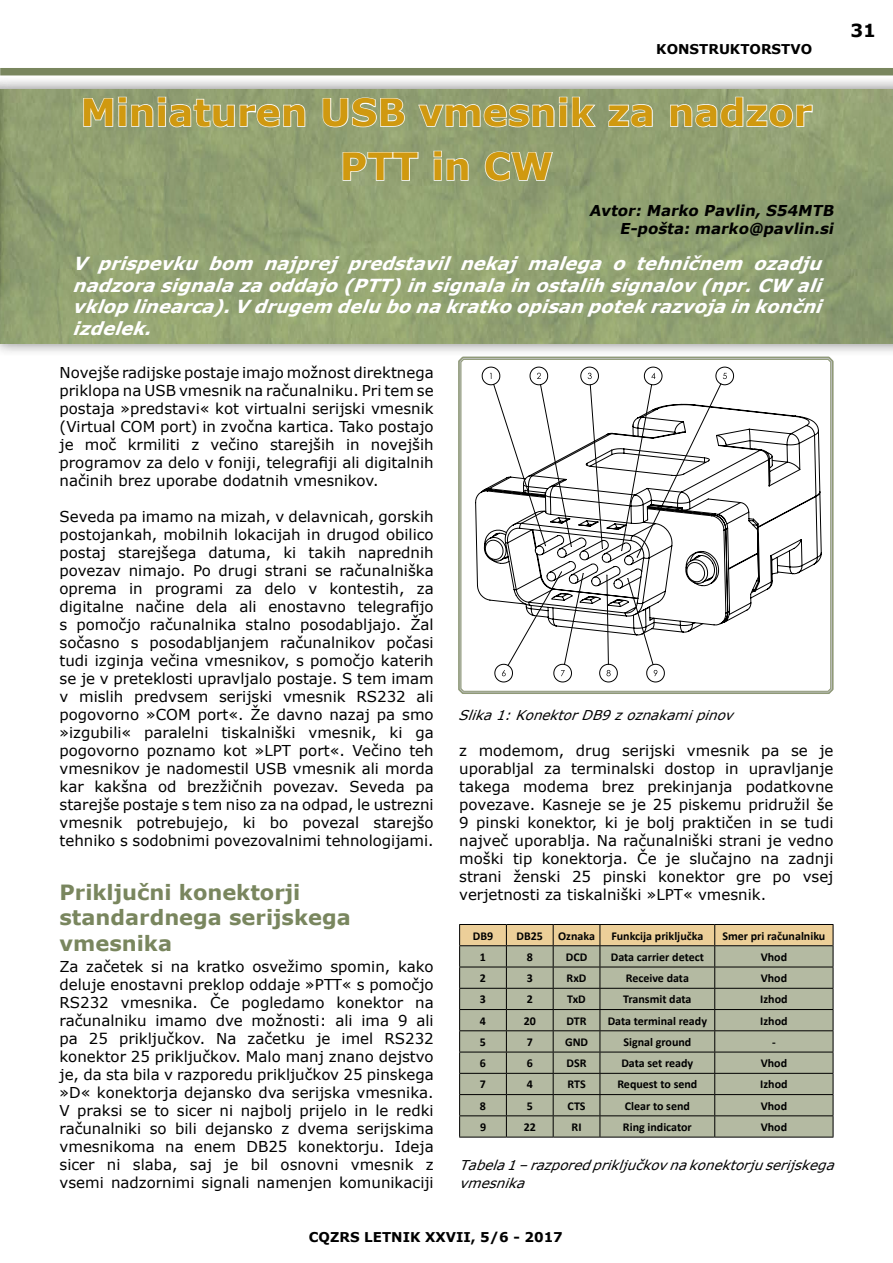
<style>
.page{position:relative;width:893px;height:1263px;background:#fff}
.page>*{position:absolute;margin:0;border:0;box-sizing:border-box;transform-origin:0 0}
.t1{font:700 37.5px/54px "MS Reference Sans Serif";color:#d09910;text-align:center}
.t2{font:700 21px/25.2px "MS Reference Sans Serif";color:#79865e}
.t3{font:italic 700 18px/21.6px "MS Reference Sans Serif";color:#fff;text-align:justify}
.t4{font:700 18px "MS Reference Sans Serif";color:#000}
.t5{font:15px/18px "MS Reference Sans Serif";color:#000;text-align:justify}
.t6{font:italic 700 15px/18px "MS Reference Sans Serif";color:#000;text-align:right}
.t7{font:italic 13.5px/18px "MS Reference Sans Serif";color:#000}
.t8{font:700 13.5px "MS Reference Sans Serif";color:#000}
.t9{font:700 12px "Calibri";color:#000}
</style>
<div class="page">
<div style="left:0;top:68px;width:893px;height:7px;background:#79865e"></div>
<div style="left:0;top:75px;width:893px;height:282px;background:#000;opacity:.75"></div>
<img style="left:0;top:89px;width:893px;height:254px">
<svg style="left:82px;top:96px;width:224px;height:32px;background:#a9b491"></svg>
<svg style="left:322px;top:97px;width:84px;height:31px;background:#adb895"></svg>
<svg style="left:417px;top:96px;width:180px;height:32px;background:#a7b28e"></svg>
<svg style="left:608px;top:103px;width:45px;height:25px"></svg>
<svg style="left:669px;top:96px;width:144px;height:32px;background:#abb692"></svg>
<svg style="left:342px;top:151px;width:77px;height:31px;background:#a8b48e"></svg>
<svg style="left:433px;top:150px;width:36px;height:32px"></svg>
<svg style="left:484px;top:151px;width:70px;height:31px;background:#a8b490"></svg>
<hr style="left:459px;top:1137px;width:47px;height:1px;background:#000">
<hr style="left:506px;top:1137px;width:47px;height:1px;background:#000">
<hr style="left:553px;top:1137px;width:47px;height:1px;background:#000">
<hr style="left:600px;top:1137px;width:115px;height:1px;background:#000">
<hr style="left:715px;top:1137px;width:118px;height:1px;background:#000">
<svg style="left:459px;top:924px;width:375px;height:213px;background:#adb096"></svg>
<svg style="left:457px;top:355px;width:378px;height:339px"></svg>
<svg style="left:460px;top:359px;width:371px;height:333px"></svg>
<p class="t8" style="left:656px;top:40px;width:157px">Konstruktorstvo</p>
<p class="t4" style="left:850px;top:19px;width:27px">31</p>
<h1 class="t1" style="left:80px;top:84px;width:733px">Miniaturen USB vmesnik za nadzor<br>PTT in CW</h1>
<p class="t6" style="left:589px;top:201px;width:249px">Avtor: Marko Pavlin, S54MTB<br>E-pošta: marko@pavlin.si</p>
<p class="t3" style="left:72px;top:252px;width:758px">V prispevku bom najprej predstavil nekaj malega o tehničnem ozadju nadzorasignalazaoddajo(PTT)insignalainostalihsignalov(npr.CW ali vkloplinearca).Vdrugem delubonakratkoopisanpotekrazvojainkončni izdelek.</p>
<p class="t5" style="left:60px;top:363px;width:376px">Novejše radijske postaje imajo možnost direktnega priklopa na USB vmesnik na računalniku. Pri tem se postaja »predstavi« kot virtualni serijski vmesnik (Virtual COM port) in zvočna kartica. Tako postajo je moč krmiliti z večino starejših in novejših programov za delo v foniji, telegrafiji ali digitalnih načinih brez uporabe dodatnih vmesnikov.</p>
<p class="t5" style="left:60px;top:507px;width:376px">Seveda pa imamo na mizah, v delavnicah, gorskih postojankah, mobilnih lokacijah in drugod obilico postaj starejšega datuma, ki takih naprednih povezav nimajo. Po drugi strani se računalniška oprema in programi za delo v kontestih, za digitalne načine dela ali enostavno telegrafijo s pomočjo računalnika stalno posodabljajo. Žal sočasno s posodabljanjem računalnikov počasi tudi izginja večina vmesnikov, s pomočjo katerih se je v preteklosti upravljalo postaje. S tem imam v mislih predvsem serijski vmesnik RS232 ali pogovorno »COM port«. Že davno nazaj pa smo »izgubili« paralelni tiskalniški vmesnik, ki ga pogovorno poznamo kot »LPT port«. Večino teh vmesnikov je nadomestil USB vmesnik ali morda kar kakšna od brezžičnih povezav. Seveda pa starejše postaje s tem niso za na odpad, le ustrezni vmesnik potrebujejo, ki bo povezal starejšo tehniko s sodobnimi povezovalnimi tehnologijami.</p>
<h2 class="t2" style="left:60px;top:879px;width:293px">Priključni konektorji standardnega serijskega vmesnika</h2>
<p class="t5" style="left:60px;top:957px;width:376px">Za začetek si na kratko osvežimo spomin, kako deluje enostavni preklop oddaje »PTT« s pomočjo RS232 vmesnika. Če pogledamo konektor na računalniku imamo dve možnosti: ali ima 9 ali pa 25 priključkov. Na začetku je imel RS232 konektor 25 priključkov. Malo manj znano dejstvo je, da sta bila v razporedu priključkov 25 pinskega »D« konektorja dejansko dva serijska vmesnika.<br>V praksi se to sicer ni najbolj prijelo in le redki računalniki so bili dejansko z dvema serijskima vmesnikoma na enem DB25 konektorju. Ideja sicer ni slaba, saj je bil osnovni vmesnik z vsemi nadzornimi signali namenjen komunikaciji</p>
<p class="t7" style="left:458px;top:706px;width:282px">Slika1:KonektorDB9zoznakamipinov</p>
<p class="t5" style="left:459px;top:741px;width:376px">z modemom, drug serijski vmesnik pa se je uporabljal za terminalski dostop in upravljanje takega modema brez prekinjanja podatkovne povezave. Kasneje se je 25 piskemu pridružil še 9 pinski konektor, ki je bolj praktičen in se tudi največ uporablja. Na računalniški strani je vedno moški tip konektorja. Če je slučajno na zadnji strani ženski 25 pinski konektor gre po vsej verjetnosti za tiskalniški »LPT« vmesnik.</p>
<p class="t9" style="left:473px;top:928px;width:22px">DB9</p>
<p class="t9" style="left:517px;top:928px;width:28px">DB25</p>
<p class="t9" style="left:558px;top:928px;width:38px">Oznaka</p>
<p class="t9" style="left:611px;top:928px;width:93px">Funkcija priključka</p>
<p class="t9" style="left:722px;top:928px;width:104px">Smer pri računalniku</p>
<p class="t9" style="left:480px;top:949px;width:8px">1</p>
<p class="t9" style="left:527px;top:949px;width:8px">8</p>
<p class="t9" style="left:566px;top:949px;width:23px">DCD</p>
<p class="t9" style="left:611px;top:949px;width:95px">Data carrier detect</p>
<p class="t9" style="left:761px;top:949px;width:28px">Vhod</p>
<p class="t9" style="left:480px;top:971px;width:8px">2</p>
<p class="t9" style="left:527px;top:971px;width:8px">3</p>
<p class="t9" style="left:567px;top:971px;width:21px">RxD</p>
<p class="t9" style="left:626px;top:971px;width:65px">Receive data</p>
<p class="t9" style="left:761px;top:971px;width:28px">Vhod</p>
<p class="t9" style="left:480px;top:992px;width:8px">3</p>
<p class="t9" style="left:527px;top:992px;width:8px">2</p>
<p class="t9" style="left:567px;top:992px;width:20px">TxD</p>
<p class="t9" style="left:623px;top:992px;width:70px">Transmit data</p>
<p class="t9" style="left:760px;top:992px;width:29px">Izhod</p>
<p class="t9" style="left:480px;top:1013px;width:8px">4</p>
<p class="t9" style="left:524px;top:1013px;width:14px">20</p>
<p class="t9" style="left:566px;top:1013px;width:22px">DTR</p>
<p class="t9" style="left:608px;top:1013px;width:101px">Data terminal ready</p>
<p class="t9" style="left:760px;top:1013px;width:29px">Izhod</p>
<p class="t9" style="left:480px;top:1034px;width:8px">5</p>
<p class="t9" style="left:527px;top:1034px;width:8px">7</p>
<p class="t9" style="left:565px;top:1034px;width:25px">GND</p>
<p class="t9" style="left:623px;top:1034px;width:69px">Signal ground</p>
<p class="t9" style="left:772px;top:1034px;width:5px">-</p>
<p class="t9" style="left:480px;top:1056px;width:8px">6</p>
<p class="t9" style="left:527px;top:1056px;width:8px">6</p>
<p class="t9" style="left:567px;top:1056px;width:21px">DSR</p>
<p class="t9" style="left:621px;top:1056px;width:73px">Data set ready</p>
<p class="t9" style="left:761px;top:1056px;width:28px">Vhod</p>
<p class="t9" style="left:480px;top:1077px;width:8px">7</p>
<p class="t9" style="left:527px;top:1077px;width:8px">4</p>
<p class="t9" style="left:567px;top:1077px;width:20px">RTS</p>
<p class="t9" style="left:617px;top:1077px;width:81px">Request to send</p>
<p class="t9" style="left:760px;top:1077px;width:29px">Izhod</p>
<p class="t9" style="left:480px;top:1098px;width:8px">8</p>
<p class="t9" style="left:527px;top:1098px;width:8px">5</p>
<p class="t9" style="left:568px;top:1098px;width:19px">CTS</p>
<p class="t9" style="left:625px;top:1098px;width:67px">Clear to send</p>
<p class="t9" style="left:761px;top:1098px;width:28px">Vhod</p>
<p class="t9" style="left:480px;top:1119px;width:8px">9</p>
<p class="t9" style="left:524px;top:1119px;width:14px">22</p>
<p class="t9" style="left:572px;top:1119px;width:11px">RI</p>
<p class="t9" style="left:623px;top:1119px;width:70px">Ring indicator</p>
<p class="t9" style="left:761px;top:1119px;width:28px">Vhod</p>
<p class="t7" style="left:459px;top:1156px;width:382px">Tabela1–razporedpriključkovnakonektorjuserijskega vmesnika</p>
<p class="t8" style="left:309px;top:1228px;width:255px">CQZRS Letnik XXVII, 5/6 - 2017</p>
</div>
